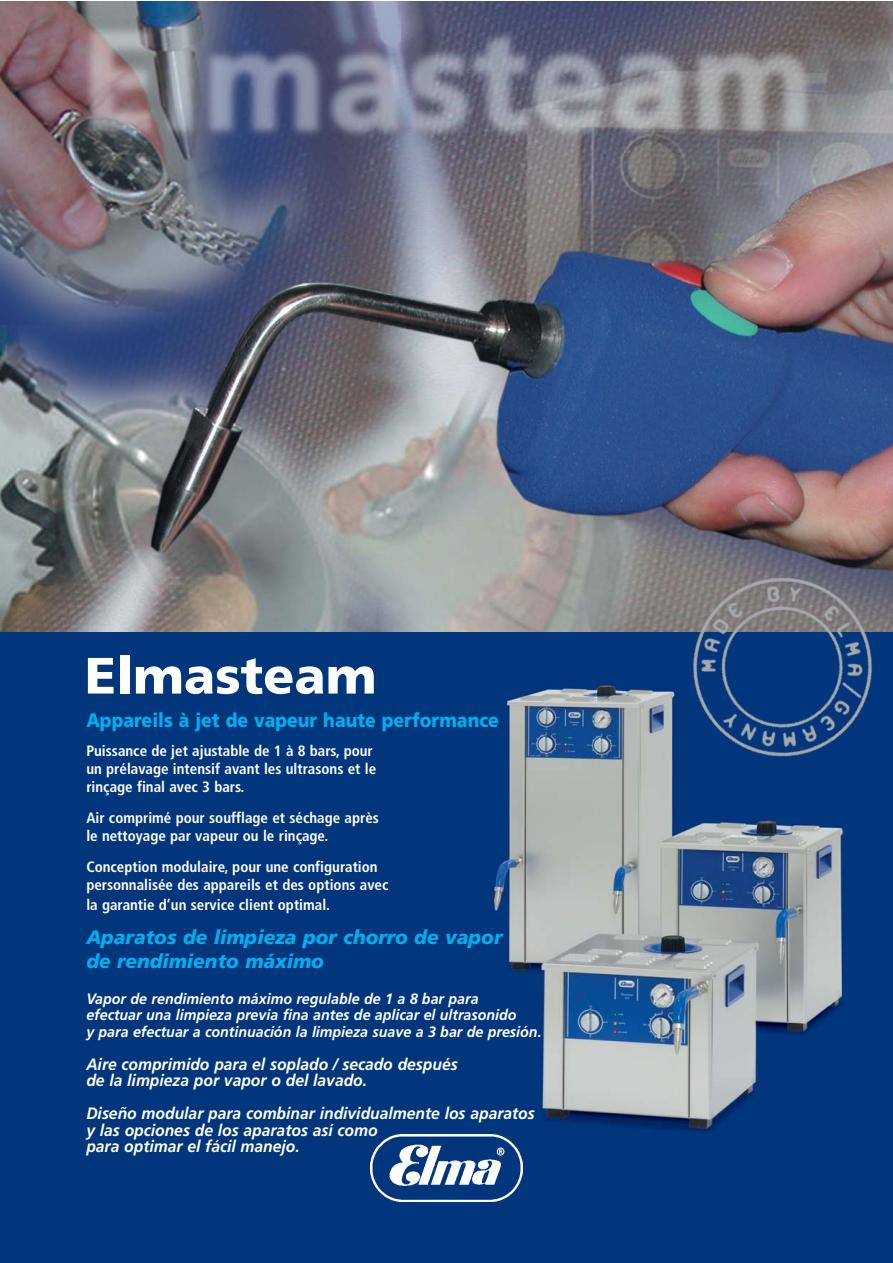
<style>
.page{position:relative;width:893px;height:1263px;background:#fff}
.page>*{position:absolute;margin:0;border:0;box-sizing:border-box;transform-origin:0 0}
.t1{font:900 51px "Frutiger";color:#fff}
.t2{font:italic 900 19.5px/23.4px "Frutiger";color:#00aeef}
.t3{font:900 19.5px "Frutiger";color:#00aeef;scale:.9 1}
.t4{font:italic 700 16.5px/16.5px "Frutiger";color:#fff;scale:.95 1}
.t5{font:700 condensed 15px/18px "Frutiger";color:#fff}
.t6{font:italic 700 15px/16.5px "Frutiger";color:#fff;scale:.95 1}
</style>
<div class="page">
<img style="left:0;top:1px;width:893px;height:1262px">
<img style="left:371px;top:1134px;width:151px;height:67px">
<img style="left:669px;top:527px;width:218px;height:267px">
<h1 class="t1" style="left:85px;top:655px;width:293px">Elmasteam</h1>
<h2 class="t3" style="left:86px;top:713px;width:460px">Appareils à jet de vapeur haute performance</h2>
<p class="t5" style="left:86px;top:743px;width:291px">Puissance de jet ajustable de 1 à 8 bars, pour un prélavage intensif avant les ultrasons et le rinçage final avec 3 bars.</p>
<p class="t5" style="left:86px;top:810px;width:294px">Air comprimé pour soufflage et séchage après le nettoyage par vapeur ou le rinçage.</p>
<p class="t5" style="left:86px;top:859px;width:304px;line-height:18.6px">Conception modulaire, pour une configuration personnalisée des appareils et des options avec la garantie d’un service client optimal.</p>
<h2 class="t2" style="left:86px;top:927px;width:418px">Aparatos de limpieza por chorro de vapor de rendimiento máximo</h2>
<p class="t6" style="left:86px;top:991px;width:481px">Vapor de rendimiento máximo regulable de 1 a 8 bar para<br>efectuar una limpieza previa fina antes de aplicar el ultrasonido<br>y para efectuar a continuación la limpieza suave a 3 bar de presión.</p>
<p class="t4" style="left:86px;top:1057px;width:392px">Aire comprimido para el soplado / secado después de la limpieza por vapor o del lavado.</p>
<p class="t4" style="left:86px;top:1106px;width:474px">Diseño modular para combinar individualmente los aparatos y las opciones de los aparatos así como<br>para optimar el fácil manejo.</p>
</div>
